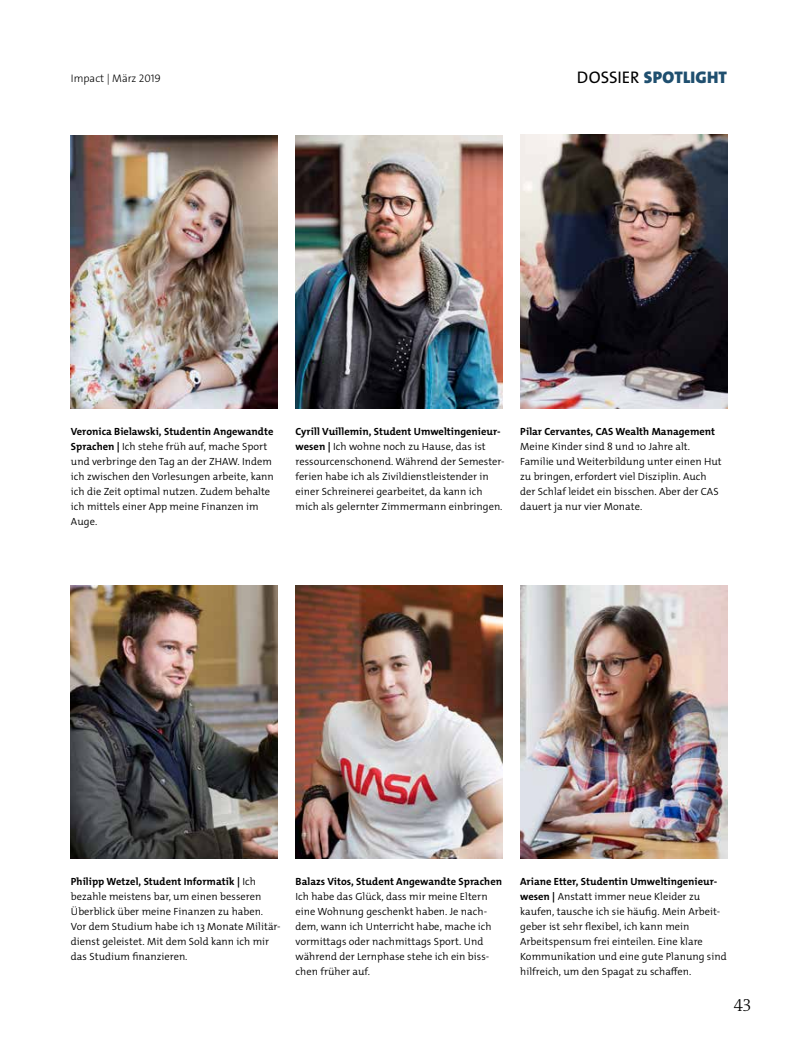
<style>
.page{position:relative;width:798px;height:1063px;background:#fff}
.page>*{position:absolute;margin:0;border:0;box-sizing:border-box;transform-origin:0 0}
.t1{font:300 17.5px "The Antiqua B W3";color:#000}
.t2{font:900 16.88px "The Sans Os F";letter-spacing:.015em;color:#1f4f6f}
.t3{font:300 11px "The Sans Os F";color:#000}
.t4{font:300 10.5px/15px "The Mix Os F";letter-spacing:.005em;color:#000}
.t5{font:700 10.5px "The Mix Os F";letter-spacing:.005em;color:#000}
.s1{font-weight:400;color:#000}
.s2{font-weight:700}
</style>
<div class="page">
<img style="left:71px;top:585px;width:207px;height:274px">
<img style="left:295px;top:585px;width:207px;height:274px">
<img style="left:295px;top:135px;width:207px;height:274px">
<img style="left:520px;top:585px;width:206px;height:274px">
<img style="left:71px;top:135px;width:207px;height:274px">
<img style="left:520px;top:135px;width:206px;height:274px">
<p class="t3" style="left:71px;top:72px;width:91px">Impact | März 2019</p>
<h2 class="t2" style="left:576px;top:67px;width:151px"><span class="s1">DOSSIER</span> SPOTLIGHT</h2>
<p class="t4" style="left:71px;top:424px;width:204px"><span class="s2">Veronica Bielawski, Studentin Angewandte Sprachen |</span> Ich stehe früh auf, mache Sport und verbringe den Tag an der ZHAW. Indem ich zwischen den Vorlesungen arbeite, kann ich die Zeit optimal nutzen. Zudem behalte ich mittels einer App meine Finanzen im Auge.</p>
<p class="t5" style="left:520px;top:425px;width:196px">Pilar Cervantes, CAS Wealth Management</p>
<p class="t4" style="left:295px;top:424px;width:209px"><span class="s2">Cyrill Vuillemin, Student Umweltingenieur&shy;wesen |</span> Ich wohne noch zu Hause, das ist ressourcenschonend. Während der Semester&shy;ferien habe ich als Zivildienstleistender in einer Schreinerei gearbeitet, da kann ich mich als gelernter Zimmermann einbringen.</p>
<p class="t4" style="left:520px;top:439px;width:203px">Meine Kinder sind 8 und 10 Jahre alt.<br>Familie und Weiterbildung unter einen Hut zu bringen, erfordert viel Disziplin. Auch der Schlaf leidet ein bisschen. Aber der CAS dauert ja nur vier Monate.</p>
<p class="t4" style="left:71px;top:874px;width:211px"><span class="s2">Philipp Wetzel, Student Informatik |</span> Ich bezahle meistens bar, um einen besseren Überblick über meine Finanzen zu haben.<br>Vor dem Studium habe ich 13 Monate Militär&shy;dienst geleistet. Mit dem Sold kann ich mir das Studium finanzieren.</p>
<p class="t5" style="left:295px;top:875px;width:208px">Balazs Vitos, Student Angewandte Sprachen</p>
<p class="t4" style="left:295px;top:889px;width:198px">Ich habe das Glück, dass mir meine Eltern eine Wohnung geschenkt haben. Je nach&shy;dem, wann ich Unterricht habe, mache ich vormittags oder nachmittags Sport. Und während der Lernphase stehe ich ein biss&shy;chen früher auf.</p>
<p class="t4" style="left:520px;top:874px;width:208px"><span class="s2">Ariane Etter, Studentin Umweltingenieur&shy;wesen |</span> Anstatt immer neue Kleider zu kaufen, tausche ich sie häufig. Mein Arbeit&shy;geber ist sehr flexibel, ich kann mein Arbeitspensum frei einteilen. Eine klare Kommunikation und eine gute Planung sind hilfreich, um den Spagat zu schaffen.</p>
<h1 class="t1" style="left:733px;top:994px;width:19px">43</h1>
</div>
